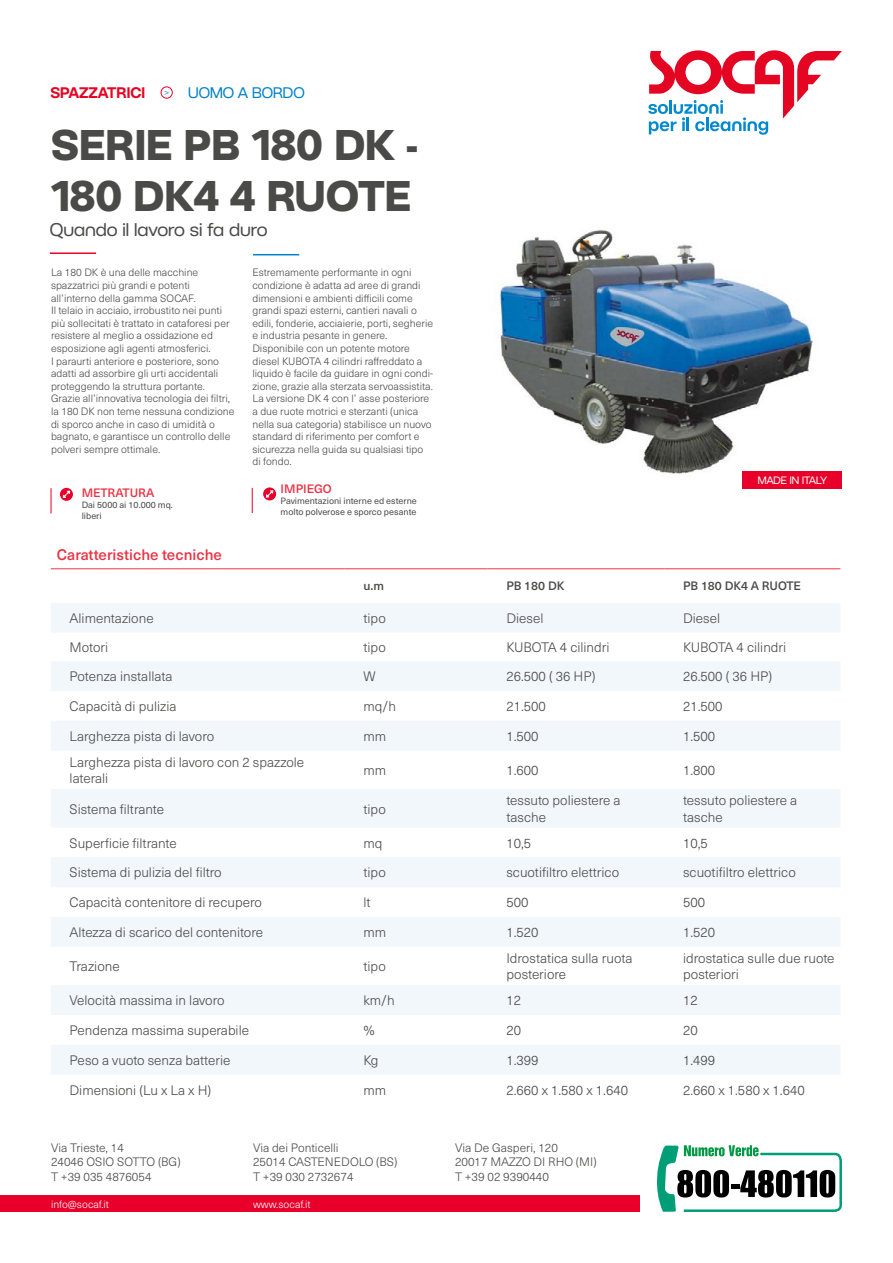
<style>
.page{position:relative;width:893px;height:1263px;background:#fff}
.page>*{position:absolute;margin:0;border:0;box-sizing:border-box;transform-origin:0 0}
.t1{font:700 42px/50.4px "BC Novatica CYR";color:#4a4a49}
.t2{font:18px "BC Novatica CYR";color:#4a4a49}
.t3{font:500 15px "Neue Haas Unica W1 G";color:#e93445}
.t4{font:600 15px "BC Novatica CYR";color:#e40523}
.t5{font:15px "BC Novatica CYR";color:#0081c9}
.t6{font:300 13.5px/16.2px "Neue Haas Unica W1 G";color:#4a4a49}
.t7{font:300 12px/14.4px "Neue Haas Unica W1 G";color:#4a4a49}
.t8{font:500 12px "Neue Haas Unica W1 G";color:#4a4a49}
.t9{font:500 12px "Neue Haas Unica W1 G";color:#e93445}
.t10{font:300 10.5px/12.6px "Neue Haas Unica W1 G";color:#4a4a49}
.t11{font:300 10.5px "Neue Haas Unica W1 G";color:#fff}
.t12{font:10.5px "BC Novatica CYR";color:#fff}
.t13{font:9px/10.8px "Neue Haas Unica W1 G";color:#4a4a49}
.s1{font-weight:300;font-size:9px}
</style>
<div class="page">
<svg style="left:648px;top:50px;width:194px;height:85px"></svg>
<div style="left:0;top:1195px;width:640px;height:17px;background:#e8002a"></div>
<img style="left:500px;top:229px;width:342px;height:248px">
<hr style="left:50px;top:252px;width:46px;height:2px;background:#e8002a">
<hr style="left:253px;top:254px;width:46px;height:1px;background:#0081c9">
<svg style="left:51px;top:488px;width:1px;height:25px"></svg>
<svg style="left:60px;top:488px;width:13px;height:13px"></svg>
<svg style="left:252px;top:488px;width:1px;height:25px"></svg>
<svg style="left:263px;top:487px;width:13px;height:13px"></svg>
<svg style="left:657px;top:1145px;width:185px;height:67px"></svg>
<svg style="left:51px;top:603px;width:789px;height:471px;fill:#f1f7fb"></svg>
<hr style="left:51px;top:568px;width:294px;height:1px;background:#e93445">
<hr style="left:345px;top:568px;width:143px;height:1px;background:#e93445">
<hr style="left:488px;top:568px;width:176px;height:1px;background:#e93445">
<hr style="left:664px;top:568px;width:176px;height:1px;background:#e93445">
<div style="left:161px;top:87px;width:11px;height:11px;border:1px solid #e8002a;border-radius:50%"></div>
<div style="left:743px;top:472px;width:99px;height:17px;background:#e8002a"></div>
<h3 class="t4" style="left:50px;top:83px;width:96px">SPAZZATRICI</h3>
<h3 class="t5" style="left:164px;top:83px;width:142px"><span class="s1">&gt;</span> UOMO A BORDO</h3>
<h1 class="t1" style="left:51px;top:119px;width:369px">SERIE PB 180 DK -<br>180 DK4 4 RUOTE</h1>
<h2 class="t2" style="left:50px;top:219px;width:219px">Quando il lavoro si fa duro</h2>
<p class="t10" style="left:51px;top:266px;width:185px">La 180 DK è una delle macchine spazzatrici più grandi e potenti all’interno della gamma SOCAF.<br>Il telaio in acciaio, irrobustito nei punti più sollecitati è trattato in cataforesi per resistere al meglio a ossidazione ed esposizione agli agenti atmosferici.<br>I paraurti anteriore e posteriore, sono adatti ad assorbire gli urti accidentali proteggendo la struttura portante.<br>Grazie all’innovativa tecnologia dei filtri, la 180 DK non teme nessuna condizione di sporco anche in caso di umidità o bagnato, e garantisce un controllo delle polveri sempre ottimale.</p>
<p class="t10" style="left:252px;top:266px;width:182px">Estremamente performante in ogni condizione è adatta ad aree di grandi dimensioni e ambienti difficili come grandi spazi esterni, cantieri navali o edili, fonderie, acciaierie, porti, segherie e industria pesante in genere.<br>Disponibile con un potente motore diesel KUBOTA 4 cilindri raffreddato a liquido è facile da guidare in ogni condi&shy;zione, grazie alla sterzata servoassistita.<br>La versione DK 4 con l’ asse posteriore a due ruote motrici e sterzanti (unica nella sua categoria) stabilisce un nuovo standard di riferimento per comfort e sicurezza nella guida su qualsiasi tipo di fondo.</p>
<p class="t9" style="left:82px;top:484px;width:74px">METRATURA</p>
<p class="t13" style="left:82px;top:499px;width:93px">Dai 5000 ai 10.000 mq. liberi</p>
<h3 class="t3" style="left:57px;top:543px;width:167px">Caratteristiche tecniche</h3>
<p class="t9" style="left:281px;top:480px;width:53px">IMPIEGO</p>
<p class="t13" style="left:281px;top:495px;width:138px">Pavimentazioni interne ed esterne molto polverose e sporco pesante</p>
<p class="t12" style="left:758px;top:474px;width:71px">MADE IN ITALY</p>
<p class="t8" style="left:363px;top:577px;width:22px">u.m</p>
<p class="t8" style="left:506px;top:577px;width:60px">PB 180 DK</p>
<p class="t8" style="left:683px;top:577px;width:120px">PB 180 DK4 A RUOTE</p>
<p class="t6" style="left:70px;top:609px;width:86px">Alimentazione</p>
<p class="t6" style="left:363px;top:609px;width:24px">tipo</p>
<p class="t6" style="left:506px;top:609px;width:39px">Diesel</p>
<p class="t6" style="left:683px;top:609px;width:39px">Diesel</p>
<p class="t6" style="left:70px;top:638px;width:40px">Motori</p>
<p class="t6" style="left:363px;top:638px;width:24px">tipo</p>
<p class="t6" style="left:506px;top:638px;width:105px">KUBOTA 4 cilindri</p>
<p class="t6" style="left:683px;top:638px;width:105px">KUBOTA 4 cilindri</p>
<p class="t6" style="left:70px;top:668px;width:105px">Potenza installata</p>
<p class="t6" style="left:363px;top:668px;width:14px">W</p>
<p class="t6" style="left:506px;top:668px;width:91px">26.500 ( 36 HP)</p>
<p class="t6" style="left:683px;top:668px;width:91px">26.500 ( 36 HP)</p>
<p class="t6" style="left:70px;top:697px;width:108px">Capacità di pulizia</p>
<p class="t6" style="left:363px;top:697px;width:34px">mq/h</p>
<p class="t6" style="left:506px;top:697px;width:41px">21.500</p>
<p class="t6" style="left:683px;top:697px;width:41px">21.500</p>
<p class="t6" style="left:70px;top:727px;width:146px">Larghezza pista di lavoro</p>
<p class="t6" style="left:363px;top:727px;width:24px">mm</p>
<p class="t6" style="left:506px;top:727px;width:34px">1.500</p>
<p class="t6" style="left:683px;top:727px;width:34px">1.500</p>
<p class="t6" style="left:70px;top:753px;width:236px">Larghezza pista di lavoro con 2 spazzole laterali</p>
<p class="t6" style="left:363px;top:761px;width:24px">mm</p>
<p class="t6" style="left:506px;top:761px;width:34px">1.600</p>
<p class="t6" style="left:683px;top:761px;width:34px">1.800</p>
<p class="t6" style="left:70px;top:800px;width:96px">Sistema filtrante</p>
<p class="t6" style="left:363px;top:800px;width:24px">tipo</p>
<p class="t6" style="left:506px;top:792px;width:116px">tessuto poliestere a tasche</p>
<p class="t6" style="left:683px;top:792px;width:116px">tessuto poliestere a tasche</p>
<p class="t6" style="left:70px;top:834px;width:109px">Superficie filtrante</p>
<p class="t6" style="left:363px;top:834px;width:21px">mq</p>
<p class="t6" style="left:506px;top:834px;width:26px">10,5</p>
<p class="t6" style="left:683px;top:834px;width:26px">10,5</p>
<p class="t6" style="left:70px;top:864px;width:154px">Sistema di pulizia del filtro</p>
<p class="t6" style="left:363px;top:864px;width:24px">tipo</p>
<p class="t6" style="left:506px;top:864px;width:114px">scuotifiltro elettrico</p>
<p class="t6" style="left:683px;top:864px;width:114px">scuotifiltro elettrico</p>
<p class="t6" style="left:70px;top:894px;width:194px">Capacità contenitore di recupero</p>
<p class="t6" style="left:363px;top:894px;width:9px">lt</p>
<p class="t6" style="left:506px;top:894px;width:24px">500</p>
<p class="t6" style="left:683px;top:894px;width:24px">500</p>
<p class="t6" style="left:70px;top:923px;width:195px">Altezza di scarico del contenitore</p>
<p class="t6" style="left:363px;top:923px;width:24px">mm</p>
<p class="t6" style="left:506px;top:923px;width:34px">1.520</p>
<p class="t6" style="left:683px;top:923px;width:34px">1.520</p>
<p class="t6" style="left:70px;top:957px;width:52px">Trazione</p>
<p class="t6" style="left:363px;top:957px;width:24px">tipo</p>
<p class="t6" style="left:506px;top:949px;width:128px">Idrostatica sulla ruota posteriore</p>
<p class="t6" style="left:683px;top:949px;width:153px">idrostatica sulle due ruote posteriori</p>
<p class="t6" style="left:70px;top:992px;width:156px">Velocità massima in lavoro</p>
<p class="t6" style="left:363px;top:992px;width:33px">km/h</p>
<p class="t6" style="left:506px;top:992px;width:16px">12</p>
<p class="t6" style="left:683px;top:992px;width:16px">12</p>
<p class="t6" style="left:70px;top:1021px;width:181px">Pendenza massima superabile</p>
<p class="t6" style="left:363px;top:1021px;width:13px">%</p>
<p class="t6" style="left:506px;top:1021px;width:16px">20</p>
<p class="t6" style="left:683px;top:1021px;width:16px">20</p>
<p class="t6" style="left:70px;top:1051px;width:162px">Peso a vuoto senza batterie</p>
<p class="t6" style="left:363px;top:1051px;width:17px">Kg</p>
<p class="t6" style="left:506px;top:1051px;width:34px">1.399</p>
<p class="t6" style="left:683px;top:1051px;width:34px">1.499</p>
<p class="t6" style="left:70px;top:1081px;width:143px">Dimensioni (Lu x La x H)</p>
<p class="t6" style="left:363px;top:1081px;width:24px">mm</p>
<p class="t6" style="left:506px;top:1081px;width:123px">2.660 x 1.580 x 1.640</p>
<p class="t6" style="left:683px;top:1081px;width:123px">2.660 x 1.580 x 1.640</p>
<p class="t7" style="left:253px;top:1140px;width:146px">Via dei Ponticelli<br>25014 CASTENEDOLO (BS)<br>T +39 030 2732674</p>
<p class="t7" style="left:455px;top:1140px;width:143px">Via De Gasperi, 120<br>20017 MAZZO DI RHO (MI)<br>T +39 02 9390440</p>
<p class="t7" style="left:51px;top:1140px;width:131px">Via Trieste, 14<br>24046 OSIO SOTTO (BG)<br>T +39 035 4876054</p>
<p class="t11" style="left:51px;top:1197px;width:60px">info@socaf.it</p>
<p class="t11" style="left:253px;top:1197px;width:59px">www.socaf.it</p>
</div>
